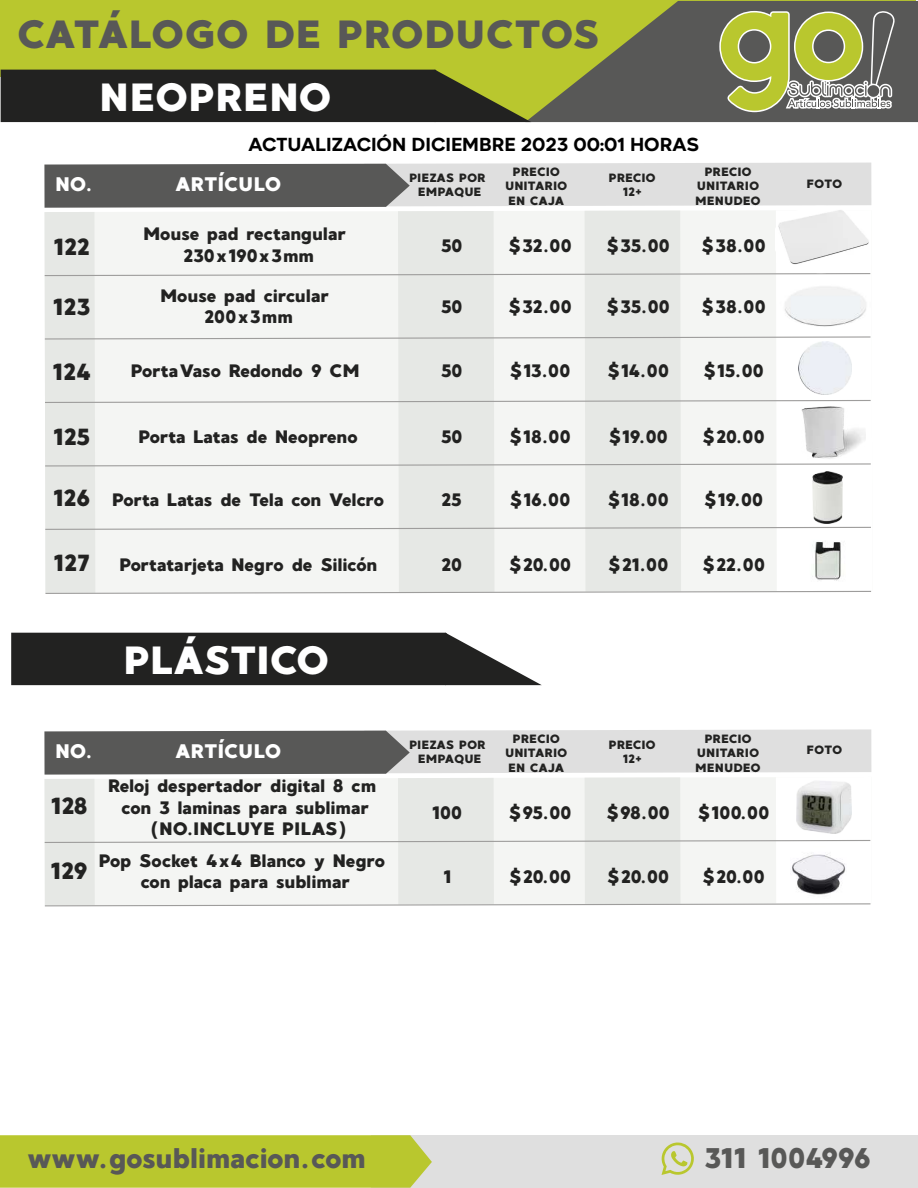
<style>
.page{position:relative;width:918px;height:1188px;background:#fff}
.page>*{position:absolute;margin:0;border:0;box-sizing:border-box;transform-origin:0 0}
.t1{font:39.3px "MADE Good Time Grotesk";letter-spacing:-.07em;color:#585857}
.t2{font:39.3px "MADE Good Time Grotesk";letter-spacing:-.05em;color:#fff}
.t3{font:39.3px "MADE Good Time Grotesk";letter-spacing:-.09em;color:#fff}
.t4{font:28.35px "MADE Good Time Grotesk";letter-spacing:-.08em;color:#585857}
.t5{font:23.25px "MADE Good Time Grotesk";letter-spacing:-.055em;color:#222221}
.t6{font:19.65px "MADE Good Time Grotesk";letter-spacing:-.05em;color:#fff}
.t7{font:18px/21.6px "MADE Good Time Grotesk";letter-spacing:-.08em;color:#222221;text-align:center}
.t8{font:700 18px "Aftika";color:#000}
.t9{font:18px "MADE Good Time Grotesk";letter-spacing:-.1em;color:#222221}
.t10{font:18px "MADE Good Time Grotesk";letter-spacing:-.05em;color:#222221}
.t11{font:12px/14.4px "MADE Good Time Grotesk";letter-spacing:-.05em;color:#222221;text-align:center}
</style>
<div class="page">
<div style="left:0;top:0;width:915px;height:76px;background:#b9c72e"></div>
<div style="left:372px;top:1135px;width:546px;height:53px;background:#dfdfdf"></div>
<div style="left:0;top:1135px;width:432px;height:53px;background:#b9c72e"></div>
<svg style="left:531px;top:1px;width:387px;height:121px;fill:#585857"></svg>
<svg style="left:719px;top:11px;width:176px;height:101px"></svg>
<svg style="left:1px;top:70px;width:530px;height:52px;background:#2f3022"></svg>
<svg style="left:662px;top:1142px;width:32px;height:33px"></svg>
<svg style="left:44px;top:163px;width:828px;height:431px"></svg>
<svg style="left:44px;top:729px;width:827px;height:46px;background:#ababaa"></svg>
<div style="left:95px;top:778px;width:776px;height:127px;background:#f4f5f3"></div>
<div style="left:45px;top:779px;width:50px;height:126px;background:#e6e8e5"></div>
<div style="left:585px;top:777px;width:95px;height:127px;background:#e6e8e5"></div>
<div style="left:776px;top:777px;width:96px;height:127px;background:#fff"></div>
<div style="left:398px;top:778px;width:96px;height:126px;background:#e6e8e5"></div>
<svg style="left:45px;top:903px;width:825px;height:3px"></svg>
<svg style="left:45px;top:840px;width:825px;height:3px"></svg>
<img style="left:775px;top:206px;width:94px;height:67px">
<img style="left:780px;top:284px;width:91px;height:43px">
<img style="left:799px;top:342px;width:53px;height:53px">
<img style="left:801px;top:407px;width:64px;height:53px">
<img style="left:812px;top:472px;width:30px;height:51px">
<img style="left:799px;top:530px;width:58px;height:58px">
<svg style="left:11px;top:633px;width:531px;height:52px;background:#353535"></svg>
<img style="left:797px;top:781px;width:54px;height:52px">
<img style="left:792px;top:854px;width:54px;height:41px">
<h1 class="t1" style="left:16px;top:9px;width:586px">CATÁLOGO DE PRODUCTOS</h1>
<h1 class="t2" style="left:99px;top:72px;width:235px">NEOPRENO</h1>
<p class="t8" style="left:249px;top:133px;width:452px">ACTUALIZACIÓN DICIEMBRE 2023 00:01 HORAS</p>
<p class="t6" style="left:55px;top:172px;width:38px">NO.</p>
<p class="t6" style="left:174px;top:172px;width:109px">ARTÍCULO</p>
<p class="t11" style="left:409px;top:170px;width:79px">PIEZAS POR<br>EMPAQUE</p>
<p class="t11" style="left:505px;top:164px;width:64px">PRECIO<br>UNITARIO<br>EN CAJA</p>
<p class="t11" style="left:608px;top:170px;width:49px">PRECIO<br>12+</p>
<p class="t11" style="left:695px;top:164px;width:68px">PRECIO<br>UNITARIO<br>MENUDEO</p>
<p class="t11" style="left:807px;top:176px;width:38px">FOTO</p>
<p class="t5" style="left:53px;top:232px;width:39px">122</p>
<p class="t5" style="left:52px;top:292px;width:41px">123</p>
<p class="t5" style="left:52px;top:357px;width:41px">124</p>
<p class="t5" style="left:53px;top:422px;width:40px">125</p>
<p class="t5" style="left:52px;top:483px;width:41px">126</p>
<p class="t5" style="left:53px;top:548px;width:40px">127</p>
<p class="t7" style="left:143px;top:223px;width:205px">Mouse pad rectangular<br>230x190x3mm</p>
<p class="t7" style="left:440px;top:235px;width:25px">50</p>
<p class="t7" style="left:508px;top:235px;width:66px">$32.00</p>
<p class="t7" style="left:606px;top:235px;width:66px">$35.00</p>
<p class="t7" style="left:701px;top:235px;width:67px">$38.00</p>
<p class="t7" style="left:160px;top:285px;width:171px">Mouse pad circular<br>200x3mm</p>
<p class="t7" style="left:440px;top:296px;width:25px">50</p>
<p class="t7" style="left:508px;top:296px;width:66px">$32.00</p>
<p class="t7" style="left:606px;top:296px;width:66px">$35.00</p>
<p class="t7" style="left:701px;top:296px;width:67px">$38.00</p>
<p class="t7" style="left:131px;top:360px;width:231px">PortaVaso Redondo 9 CM</p>
<p class="t7" style="left:440px;top:360px;width:25px">50</p>
<p class="t7" style="left:509px;top:360px;width:63px">$13.00</p>
<p class="t7" style="left:607px;top:360px;width:64px">$14.00</p>
<p class="t7" style="left:703px;top:360px;width:63px">$15.00</p>
<p class="t7" style="left:138px;top:426px;width:222px">Porta Latas de Neopreno</p>
<p class="t7" style="left:440px;top:426px;width:25px">50</p>
<p class="t7" style="left:509px;top:426px;width:64px">$18.00</p>
<p class="t7" style="left:608px;top:426px;width:62px">$19.00</p>
<p class="t7" style="left:702px;top:426px;width:65px">$20.00</p>
<p class="t9" style="left:112px;top:488px;width:275px">Porta Latas de Tela con Velcro</p>
<p class="t7" style="left:441px;top:489px;width:24px">25</p>
<p class="t7" style="left:509px;top:489px;width:63px">$16.00</p>
<p class="t7" style="left:607px;top:489px;width:64px">$18.00</p>
<p class="t7" style="left:703px;top:489px;width:62px">$19.00</p>
<p class="t7" style="left:119px;top:554px;width:260px">Portatarjeta Negro de Silicón</p>
<p class="t7" style="left:441px;top:554px;width:24px">20</p>
<p class="t7" style="left:508px;top:554px;width:65px">$20.00</p>
<p class="t7" style="left:607px;top:554px;width:63px">$21.00</p>
<p class="t7" style="left:702px;top:554px;width:65px">$22.00</p>
<h1 class="t3" style="left:123px;top:635px;width:209px">PLÁSTICO</h1>
<p class="t6" style="left:55px;top:739px;width:38px">NO.</p>
<p class="t6" style="left:174px;top:739px;width:109px">ARTÍCULO</p>
<p class="t11" style="left:409px;top:737px;width:79px">PIEZAS POR<br>EMPAQUE</p>
<p class="t11" style="left:505px;top:731px;width:64px">PRECIO<br>UNITARIO<br>EN CAJA</p>
<p class="t11" style="left:608px;top:737px;width:49px">PRECIO<br>12+</p>
<p class="t11" style="left:695px;top:731px;width:68px">PRECIO<br>UNITARIO<br>MENUDEO</p>
<p class="t11" style="left:807px;top:743px;width:38px">FOTO</p>
<p class="t5" style="left:50px;top:791px;width:40px">128</p>
<p class="t5" style="left:50px;top:856px;width:40px">129</p>
<p class="t7" style="left:108px;top:775px;width:270px">Reloj despertador digital 8 cm</p>
<p class="t7" style="left:121px;top:797px;width:251px">con 3 laminas para sublimar</p>
<p class="t10" style="left:151px;top:818px;width:198px">(NO.INCLUYE PILAS)</p>
<p class="t7" style="left:98px;top:850px;width:289px">Pop Socket 4x4 Blanco y Negro con placa para sublimar</p>
<p class="t7" style="left:431px;top:802px;width:33px">100</p>
<p class="t7" style="left:508px;top:802px;width:66px">$95.00</p>
<p class="t7" style="left:606px;top:802px;width:66px">$98.00</p>
<p class="t7" style="left:697px;top:802px;width:74px">$100.00</p>
<p class="t7" style="left:443px;top:866px;width:10px">1</p>
<p class="t7" style="left:508px;top:866px;width:65px">$20.00</p>
<p class="t7" style="left:606px;top:866px;width:65px">$20.00</p>
<p class="t7" style="left:702px;top:866px;width:65px">$20.00</p>
<h2 class="t4" style="left:26px;top:1140px;width:342px">www.gosublimacion.com</h2>
<h2 class="t4" style="left:703px;top:1140px;width:170px">311 1004996</h2>
</div>
